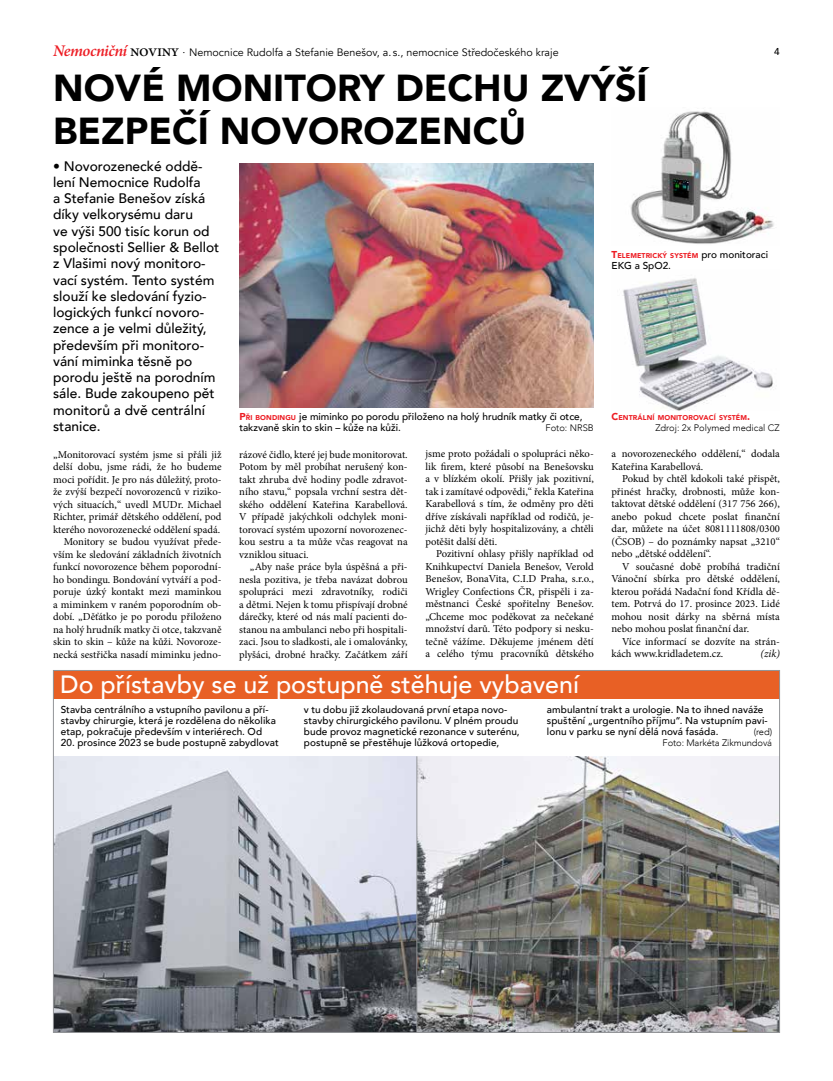
<style>
.page{position:relative;width:833px;height:1081px;background:#fff}
.page>*{position:absolute;margin:0;border:0;box-sizing:border-box;transform-origin:0 0}
.t1{font:900 37.5px/42.5px "Avenir";color:#000}
.t2{font:500 25px "Avenir";color:#fff}
.t3{font:500 13.75px/16.2px "Avenir";color:#000}
.t4{font:10.75px "Avenir";color:#000}
.t5{font:10.62px/12.5px "Minion Pro";color:#000;text-align:justify}
.t6{font:italic 10.62px "Minion Pro";color:#000}
.t7{font:500 10px/11.2px "Avenir";letter-spacing:.01em;color:#000}
.t8{font:300 9.38px/11.2px "Avenir";color:#000;text-align:right}
.t9{font:900 7px "Avenir";letter-spacing:.015em;color:#ed1d24}
.s1{font-family:"Minion Pro";font-weight:600;font-style:italic;font-size:16.25px;color:#ed1d24}
.s2{font-family:"Minion Pro";font-weight:500;font-size:16.25px}
.s3{font-size:10px}
.s4{font-weight:500;font-size:10px;color:#000}
.s5{font-weight:900;color:#ed1d24}
.s6{font-weight:900;font-size:7px;color:#ed1d24}
</style>
<div class="page">
<img style="left:55px;top:756px;width:723px;height:275px">
<div style="left:53px;top:670px;width:727px;height:28px;background:#e86025"></div>
<img style="left:239px;top:163px;width:355px;height:245px">
<img style="left:623px;top:278px;width:150px;height:132px">
<img style="left:630px;top:111px;width:144px;height:133px">
<hr style="left:416px;top:756px;width:1px;height:277px;background:#939598">
<p class="t4" style="left:53px;top:46px;width:507px"><span class="s1">Nemocniční</span> <span class="s2">noviny</span> · Nemocnice Rudolfa a Stefanie Benešov, a. s., nemocnice Středočeského kraje</p>
<p class="t7" style="left:774px;top:45px;width:7px">4</p>
<h1 class="t1" style="left:53px;top:66px;width:596px">NOVÉ MONITORY DECHU ZVÝŠÍ<br>BEZPEČÍ NOVOROZENCŮ</h1>
<p class="t3" style="left:53px;top:157px;width:168px">• Novorozenecké oddě&shy;lení Nemocnice Rudolfa<br>a Stefanie Benešov získá díky velkorysému daru<br>ve výši 500 tisíc korun od společnosti Sellier &amp; Bellot z Vlašimi nový monitoro&shy;vací systém. Tento systém slouží ke sledování fyzio&shy;logických funkcí novoro&shy;zence a je velmi důležitý, především při monitoro&shy;vání miminka těsně po porodu ještě na porodním sále. Bude zakoupeno pět monitorů a dvě centrální stanice.</p>
<p class="t5" style="left:53px;top:448px;width:170px;text-align:right">„Monitorovací systém jsme si přáli již delší dobu, jsme rádi, že ho budeme moci pořídit. Je pro nás důležitý, proto&shy;že zvýší bezpečí novorozenců v riziko&shy;vých situacích,“ uvedl MUDr. Michael Richter, primář dětského oddělení, pod kterého novorozenecké oddělení spadá.<br>Monitory se budou využívat přede&shy;vším ke sledování základních životních funkcí novorozence během poporodní&shy;ho bondingu. Bondování vytváří a pod&shy;poruje úzký kontakt mezi maminkou a miminkem v raném poporodním ob&shy;dobí. „Děťátko je po porodu přiloženo na holý hrudník matky či otce, takzvaně skin to skin – kůže na kůži. Novoroze&shy;necká sestřička nasadí miminku jedno-</p>
<p class="t5" style="left:239px;top:448px;width:170px">rázové čidlo, které jej bude monitorovat.<br>Potom by měl probíhat nerušený kon&shy;takt zhruba dvě hodiny podle zdravot&shy;ního stavu,“ popsala vrchní sestra dět&shy;ského oddělení Kateřina Karabellová.<br>V případě jakýchkoli odchylek moni&shy;torovací systém upozorní novorozenec&shy;kou sestru a ta může včas reagovat na vzniklou situaci.</p>
<p class="t9" style="left:611px;top:249px;width:158px"><span class="s3">T</span>ELEMETRICKÝ SYSTÉM <span class="s4">pro monitoraci</span></p>
<p class="t7" style="left:611px;top:259px;width:61px">EKG a SpO2.</p>
<p class="t7" style="left:239px;top:410px;width:345px"><span class="s5">P</span><span class="s6">ŘI BONDINGU</span> je miminko po porodu přiloženo na holý hrudník matky či otce, takzvaně skin to skin – kůže na kůži.</p>
<p class="t9" style="left:611px;top:412px;width:140px"><span class="s3">C</span>ENTRÁLNÍ MONITOROVACÍ SYSTÉM<span class="s3">.</span></p>
<p class="t8" style="left:655px;top:422px;width:126px">Zdroj: 2x Polymed medical CZ</p>
<p class="t8" style="left:545px;top:422px;width:50px">Foto: NRSB</p>
<p class="t5" style="left:611px;top:448px;width:170px">a novorozeneckého oddělení,“ dodala<br>Kateřina Karabellová.</p>
<p class="t5" style="left:611px;top:473px;width:170px;text-indent:11px">Pokud by chtěl kdokoli také přispět, přinést hračky, drobnosti, může kon&shy;taktovat dětské oddělení (317 756 266), anebo pokud chcete poslat finanční dar, můžete na účet 8081111808/0300 (ČSOB) – do poznámky napsat „3210“ nebo „dětské oddělení“.</p>
<p class="t5" style="left:611px;top:560px;width:170px;text-indent:11px">V současné době probíhá tradiční Vánoční sbírka pro dětské oddělení, kterou pořádá Nadační fond Křídla dě&shy;tem. Potrvá do 17. prosince 2023. Lidé mohou nosit dárky na sběrná místa nebo mohou poslat finanční dar.</p>
<p class="t5" style="left:611px;top:635px;width:170px;text-indent:11px">Více informací se dozvíte na strán&shy;kách www.kridladetem.cz.</p>
<p class="t5" style="left:425px;top:448px;width:170px">jsme proto požádali o spolupráci něko&shy;lik firem, které působí na Benešovsku a v blízkém okolí. Přišly jak pozitivní, tak i zamítavé odpovědi,“ řekla Kateřina Karabellová s tím, že odměny pro děti dříve získávali například od rodičů, je&shy;jichž děti byly hospitalizovány, a chtěli potěšit další děti.</p>
<p class="t5" style="left:425px;top:548px;width:170px;text-indent:11px">Pozitivní ohlasy přišly například od Knihkupectví Daniela Benešov, Verold Benešov, BonaVita, C.I.D Praha, s.r.o., Wrigley Confections ČR, přispěli i za&shy;městnanci České spořitelny Benešov. „Chceme moc poděkovat za nečekané množství darů. Této podpory si nesku&shy;tečně vážíme. Děkujeme jménem dětí a celého týmu pracovníků dětského</p>
<p class="t5" style="left:239px;top:560px;width:170px;text-indent:11px">„Aby naše práce byla úspěšná a při&shy;nesla pozitiva, je třeba navázat dobrou spolupráci mezi zdravotníky, rodiči a dětmi. Nejen k tomu přispívají drobné dárečky, které od nás malí pacienti do&shy;stanou na ambulanci nebo při hospitali&shy;zaci. Jsou to sladkosti, ale i omalovánky, plyšáci, drobné hračky. Začátkem září</p>
<p class="t6" style="left:760px;top:647px;width:21px">(zik)</p>
<h2 class="t2" style="left:60px;top:662px;width:520px">Do přístavby se už postupně stěhuje vybavení</h2>
<p class="t7" style="left:61px;top:703px;width:217px">Stavba centrálního a vstupního pavilonu a pří&shy;stavby chirurgie, která je rozdělena do několika etap, pokračuje především v interiérech. Od</p>
<p class="t7" style="left:61px;top:737px;width:219px">20. prosince 2023 se bude postupně zabydlovat</p>
<p class="t7" style="left:304px;top:703px;width:217px">v tu dobu již zkolaudovaná první etapa novo&shy;stavby chirurgického pavilonu. V plném proudu bude provoz magnetické rezonance v suterénu, postupně se přestěhuje lůžková ortopedie,</p>
<p class="t7" style="left:547px;top:703px;width:222px">ambulantní trakt a urologie. Na to ihned naváže spuštění „urgentního příjmu“. Na vstupním pavi&shy;lonu v parku se nyní dělá nová fasáda.</p>
<p class="t8" style="left:662px;top:726px;width:111px">(red)<br>Foto: Markéta Zikmundová</p>
</div>
